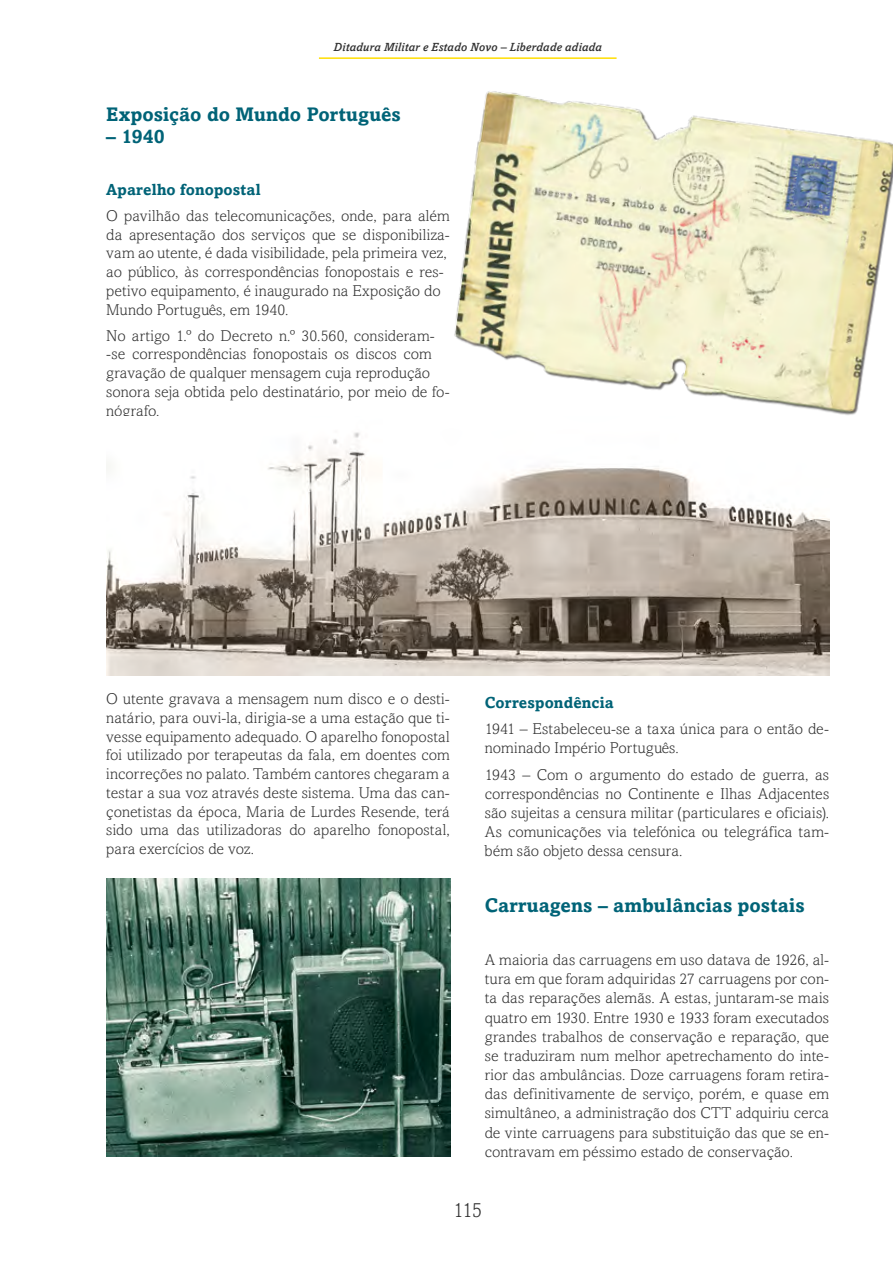
<style>
.page{position:relative;width:893px;height:1263px;background:#fff}
.page>*{position:absolute;margin:0;border:0;box-sizing:border-box;transform-origin:0 0}
.t1{font:21px "Amasis Light PL";color:#323232}
.t2{font:19.5px "Amasis Bold PL";letter-spacing:.005em;color:#006377}
.t3{font:15.75px/18.8px "Amasis Light PL";letter-spacing:.005em;color:#323232}
.t4{font:15.75px "Amasis Bold PL";letter-spacing:.005em;color:#006377}
.t5{font:12px "Amasis Medium Italic PL";letter-spacing:.01em;color:#323232}
</style>
<div class="page">
<hr style="left:319px;top:57px;width:298px;height:2px;background:#ffde00">
<img style="left:106px;top:432px;width:723px;height:243px">
<img style="left:106px;top:879px;width:345px;height:278px">
<img style="left:454px;top:91px;width:439px;height:324px">
<p class="t5" style="left:334px;top:40px;width:270px">Ditadura Militar e Estado Novo – Liberdade adiada</p>
<p class="t2" style="left:106px;top:103px;width:296px">Exposição do Mundo Português</p>
<p class="t2" style="left:106px;top:124px;width:60px">– 1940</p>
<p class="t4" style="left:106px;top:180px;width:156px">Aparelho fonopostal</p>
<p class="t3" style="left:106px;top:206px;width:345px">O pavilhão das telecomunicações, onde, para além da apresentação dos serviços que se disponibiliza&shy;vam ao utente, é dada visibilidade, pela primeira vez, ao público, às correspondências fonopostais e res&shy;petivo equipamento, é inaugurado na Exposição do Mundo Português, em 1940.</p>
<p class="t3" style="left:106px;top:326px;width:345px">No artigo 1.º do Decreto n.º 30.560, consideram--se correspondências fonopostais os discos com gravação de qualquer mensagem cuja reprodução sonora seja obtida pelo destinatário, por meio de fo&shy;nógrafo.</p>
<p class="t3" style="left:106px;top:689px;width:345px;text-align:justify">O utente gravava a mensagem num disco e o desti&shy;natário, para ouvi-la, dirigia-se a uma estação que ti&shy;vesse equipamento adequado. O aparelho fonopostal foi utilizado por terapeutas da fala, em doentes com incorreções no palato. Também cantores chegaram a testar a sua voz através deste sistema. Uma das can&shy;çonetistas da época, Maria de Lurdes Resende, terá sido uma das utilizadoras do aparelho fonopostal, para exercícios de voz.</p>
<p class="t4" style="left:485px;top:693px;width:131px">Correspondência</p>
<p class="t3" style="left:485px;top:719px;width:346px;line-height:19.2px">1941 – Estabeleceu-se a taxa única para o então de&shy;nominado Império Português.</p>
<p class="t3" style="left:485px;top:765px;width:346px;line-height:19.2px;text-align:justify">1943 – Com o argumento do estado de guerra, as correspondências no Continente e Ilhas Adjacentes são sujeitas a censura militar (particulares e oficiais).<br>As comunicações via telefónica ou telegráfica tam&shy;bém são objeto dessa censura.</p>
<p class="t2" style="left:485px;top:894px;width:321px">Carruagens – ambulâncias postais</p>
<p class="t3" style="left:485px;top:950px;width:346px;line-height:19.2px;text-align:justify">A maioria das carruagens em uso datava de 1926, al&shy;tura em que foram adquiridas 27 carruagens por con&shy;ta das reparações alemãs. A estas, juntaram-se mais quatro em 1930. Entre 1930 e 1933 foram executados grandes trabalhos de conservação e reparação, que se traduziram num melhor apetrechamento do inte&shy;rior das ambulâncias. Doze carruagens foram retira&shy;das definitivamente de serviço, porém, e quase em simultâneo, a administração dos CTT adquiriu cerca de vinte carruagens para substituição das que se en&shy;contravam em péssimo estado de conservação.</p>
<h1 class="t1" style="left:453px;top:1198px;width:30px">115</h1>
</div>
